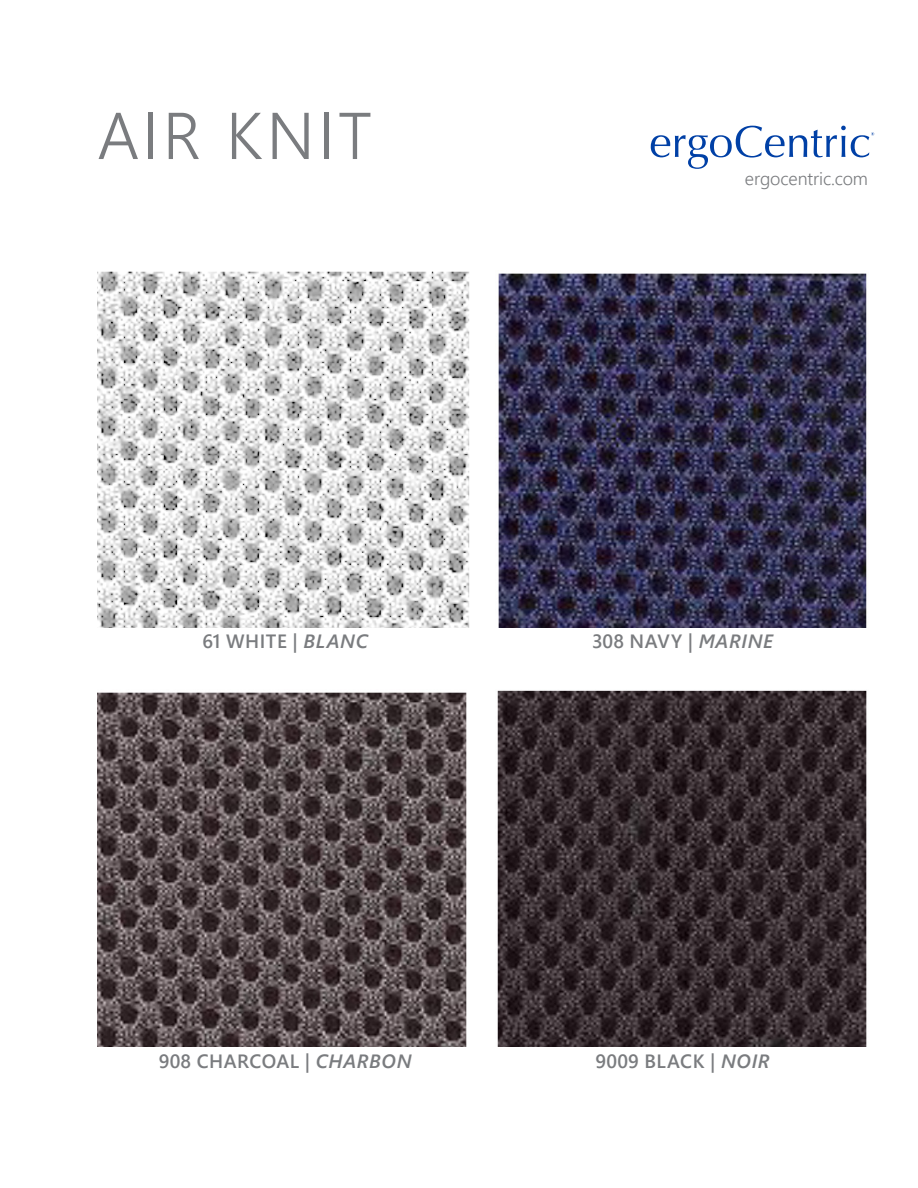
<style>
.page{position:relative;width:918px;height:1188px;background:#fff}
.page>*{position:absolute;margin:0;border:0;box-sizing:border-box;transform-origin:0 0}
.t1{font:66px "Webly Sleek UI Semilight";letter-spacing:.055em;color:#7a7c7f}
.t2{font:19.2px "Webly Sleek UI Semibold";letter-spacing:.02em;color:#7a7c7f}
.t3{font:18px "Webly Sleek UI Semilight";letter-spacing:-.005em;color:#7a7c7f}
.s1{font-style:italic}
</style>
<div class="page">
<svg style="left:651px;top:126px;width:223px;height:43px"></svg>
<img style="left:97px;top:271px;width:373px;height:356px">
<img style="left:97px;top:692px;width:370px;height:355px">
<img style="left:498px;top:273px;width:369px;height:354px">
<img style="left:497px;top:690px;width:370px;height:357px">
<p class="t1" style="left:97px;top:86px;width:276px">AIR KNIT</p>
<p class="t2" style="left:203px;top:627px;width:167px">61 WHITE | <span class="s1">BLANC</span></p>
<p class="t2" style="left:159px;top:1046px;width:254px">908 CHARCOAL | <span class="s1">CHARBON</span></p>
<p class="t3" style="left:745px;top:165px;width:125px">ergocentric.com</p>
<p class="t2" style="left:592px;top:627px;width:182px">308 NAVY | <span class="s1">MARINE</span></p>
<p class="t2" style="left:596px;top:1046px;width:176px">9009 BLACK | <span class="s1">NOIR</span></p>
</div>
